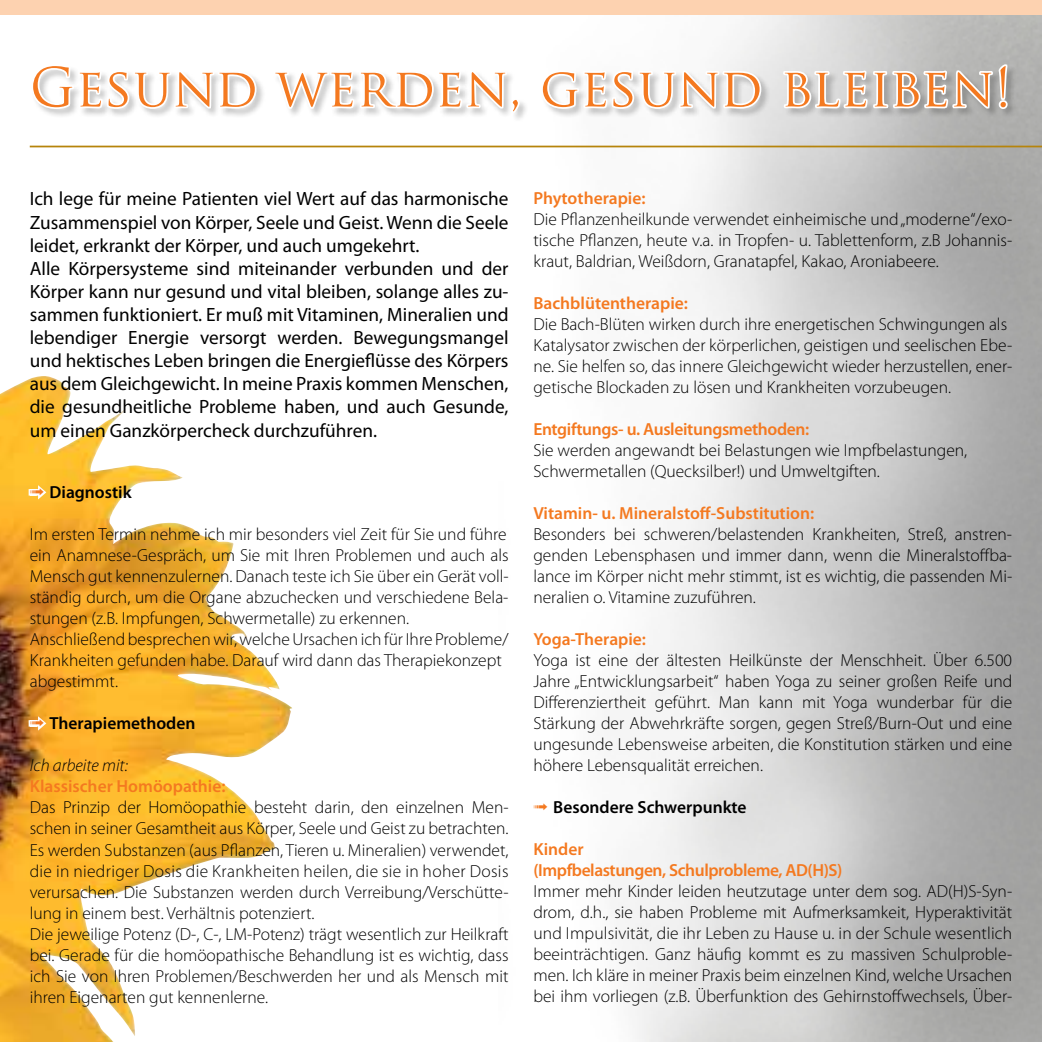
<style>
.page{position:relative;width:1042px;height:1042px;background:#fff}
.page>*{position:absolute;margin:0;border:0;box-sizing:border-box;transform-origin:0 0}
.t1{font:52.5px "Trajan Pro";letter-spacing:.01em;color:#f47920}
.t2{font:19.25px/23.1px "Myriad Pro";color:#000}
.t3{font:300 17.5px/21px "Myriad Pro";color:#000}
.t4{font:600 17.5px "Myriad Pro";color:#000}
.s1{font-weight:600;color:#f47920}
.s2{color:#f47920}
.s3{font-style:italic}
</style>
<div class="page">
<img style="left:0;top:379px;width:292px;height:663px">
<div style="left:0;top:0;width:1042px;height:15px;background:#fdd2b0"></div>
<svg style="left:27px;top:484px;width:22px;height:19px"></svg>
<svg style="left:27px;top:715px;width:22px;height:19px"></svg>
<hr style="left:30px;top:146px;width:1012px;height:1px;background:#b6840b">
<div style="left:31px;top:65px;width:986px;height:58px;background:#000;opacity:.22"></div>
<svg style="left:30px;top:65px;width:228px;height:83px"></svg>
<svg style="left:272px;top:65px;width:249px;height:83px"></svg>
<svg style="left:539px;top:15px;width:224px;height:145px"></svg>
<svg style="left:781px;top:15px;width:228px;height:145px;background:#ccccca"></svg>
<p class="t1" style="left:30px;top:54px;width:983px">GESUND WERDEN, GESUND BLEIBEN!</p>
<p class="t2" style="left:30px;top:187px;width:480px">Ich lege für meine Patienten viel Wert auf das harmonische Zusammenspiel von Körper, Seele und Geist. Wenn die Seele leidet, erkrankt der Körper, und auch umgekehrt.<br>Alle Körpersysteme sind miteinander verbunden und der Körper kann nur gesund und vital bleiben, solange alles zu&shy;sammen funktioniert. Er muß mit Vitaminen, Mineralien und lebendiger Energie versorgt werden. Bewegungsmangel und hektisches Leben bringen die Energieflüsse des Körpers aus dem Gleichgewicht. In meine Praxis kommen Menschen, die gesundheitliche Probleme haben, und auch Gesunde, um einen Ganzkörpercheck durchzuführen.</p>
<p class="t3" style="left:533px;top:188px;width:480px"><span class="s1">Phytotherapie:<br></span>Die Pflanzenheilkunde verwendet einheimische und „moderne“/exo&shy;tische Pflanzen, heute v.a. in Tropfen- u. Tablettenform, z.B Johannis&shy;kraut, Baldrian, Weißdorn, Granatapfel, Kakao, Aroniabeere.</p>
<p class="t3" style="left:533px;top:293px;width:480px"><span class="s1">Bachblütentherapie:<br></span>Die Bach-Blüten wirken durch ihre energetischen Schwingungen als Katalysator zwischen der körperlichen, geistigen und seelischen Ebe&shy;ne. Sie helfen so, das innere Gleichgewicht wieder herzustellen, ener&shy;getische Blockaden zu lösen und Krankheiten vorzubeugen.</p>
<p class="t3" style="left:533px;top:419px;width:435px"><span class="s1">Entgiftungs- u. Ausleitungsmethoden:<br></span>Sie werden angewandt bei Belastungen wie Impfbelastungen,<br>Schwermetallen (Quecksilber!) und Umweltgiften.</p>
<p class="t3" style="left:533px;top:503px;width:480px"><span class="s1">Vitamin- u. Mineralstoff-Substitution:<br></span>Besonders bei schweren/belastenden Krankheiten, Streß, anstren&shy;genden Lebensphasen und immer dann, wenn die Mineralstoffba&shy;lance im Körper nicht mehr stimmt, ist es wichtig, die passenden Mi&shy;neralien o. Vitamine zuzuführen.</p>
<p class="t3" style="left:533px;top:629px;width:480px"><span class="s1">Yoga-Therapie:<br></span>Yoga ist eine der ältesten Heilkünste der Menschheit. Über 6.500<br>Jahre „Entwicklungsarbeit“ haben Yoga zu seiner großen Reife und Differenziertheit geführt. Man kann mit Yoga wunderbar für die Stärkung der Abwehrkräfte sorgen, gegen Streß/Burn-Out und eine ungesunde Lebensweise arbeiten, die Konstitution stärken und eine höhere Lebensqualität erreichen.</p>
<p class="t4" style="left:533px;top:796px;width:215px"><span class="s2">➟</span> Besondere Schwerpunkte</p>
<p class="t3" style="left:533px;top:839px;width:480px"><span class="s1">Kinder<br>(Impfbelastungen, Schulprobleme, AD(H)S)<br></span>Immer mehr Kinder leiden heutzutage unter dem sog. AD(H)S-Syn&shy;drom, d.h., sie haben Probleme mit Aufmerksamkeit, Hyperaktivität und Impulsivität, die ihr Leben zu Hause u. in der Schule wesentlich beeinträchtigen. Ganz häufig kommt es zu massiven Schulproble&shy;men. Ich kläre in meiner Praxis beim einzelnen Kind, welche Ursachen bei ihm vorliegen (z.B. Überfunktion des Gehirnstoffwechsels, Über-</p>
<p class="t4" style="left:30px;top:481px;width:103px"><span class="s2">➟</span> Diagnostik</p>
<p class="t3" style="left:30px;top:524px;width:480px">Im ersten Termin nehme ich mir besonders viel Zeit für Sie und führe ein Anamnese-Gespräch, um Sie mit Ihren Problemen und auch als Mensch gut kennenzulernen. Danach teste ich Sie über ein Gerät voll&shy;ständig durch, um die Organe abzuchecken und verschiedene Bela&shy;stungen (z.B. Impfungen, Schwermetalle) zu erkennen.<br>Anschließend besprechen wir, welche Ursachen ich für Ihre Probleme/ Krankheiten gefunden habe. Darauf wird dann das Therapiekonzept abgestimmt.</p>
<p class="t4" style="left:30px;top:712px;width:167px"><span class="s2">➟</span> Therapiemethoden</p>
<p class="t3" style="left:30px;top:755px;width:480px"><span class="s3">Ich arbeite mit:<br></span><span class="s1">Klassischer Homöopathie:<br></span>Das Prinzip der Homöopathie besteht darin, den einzelnen Men&shy;schen in seiner Gesamtheit aus Körper, Seele und Geist zu betrachten.<br>Es werden Substanzen (aus Pflanzen, Tieren u. Mineralien) verwendet, die in niedriger Dosis die Krankheiten heilen, die sie in hoher Dosis verursachen. Die Substanzen werden durch Verreibung/Verschütte&shy;lung in einem best. Verhältnis potenziert.<br>Die jeweilige Potenz (D-, C-, LM-Potenz) trägt wesentlich zur Heilkraft bei. Gerade für die homöopathische Behandlung ist es wichtig, dass ich Sie von Ihren Problemen/Beschwerden her und als Mensch mit ihren Eigenarten gut kennenlerne.</p>
</div>
